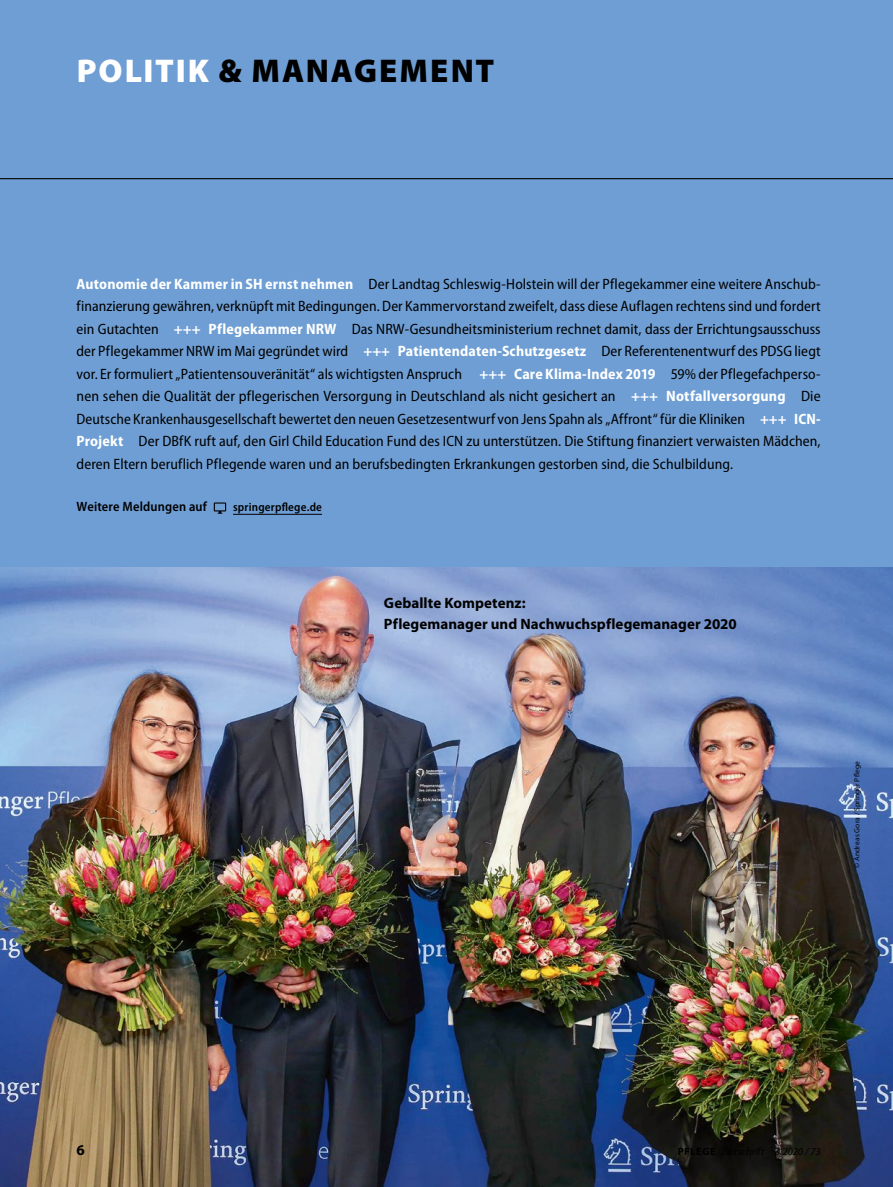
<style>
.page{position:relative;width:893px;height:1187px;background:#fff}
.page>*{position:absolute;margin:0;border:0;box-sizing:border-box;transform-origin:0 0}
.Title_Category_1_Lef{font:900 33px "Myriad Pro";letter-spacing:.055em;color:#000}
.NoXML_Trailer_News_1{font:semi-condensed 15px/22.5px "Myriad Pro";letter-spacing:.005em;color:#000;text-align:justify}
.NoXML_SubTitle_News{font:700 15px/21px "Myriad Pro";letter-spacing:.005em;color:#000}
.NoXML_Pagina{font:700 15px "Myriad Pro";color:#000}
.NoXML_Para_News{font:600 semi-condensed 13.5px "Myriad Pro";letter-spacing:.015em;color:#000}
.NoXML_Para_News-2{font:600 semi-condensed 12px "Myriad Pro";letter-spacing:.015em;color:#000}
.t1{font:7.5px "Myriad Pro";letter-spacing:.025em;color:#000}
.s1{color:#fff}
.s2{font-weight:700;color:#fff}
</style>
<div class="page">
<div style="left:0;top:0;width:893px;height:568px;background:#6e9ed4"></div>
<hr style="left:0;top:178px;width:893px;height:1px;background:#000">
<hr style="left:233px;top:514px;width:89px;height:1px;background:#000">
<svg style="left:214px;top:502px;width:12px;height:11px"></svg>
<img style="left:0;top:568px;width:893px;height:618px">
<p class="Title_Category_1_Lef" style="left:77px;top:52px;width:419px"><span class="s1">POLITIK</span> &amp; MANAGEMENT</p>
<p class="NoXML_Trailer_News_1" style="left:77px;top:273px;width:746px"><span class="s2">Autonomie der Kammer in SH ernst nehmen</span> Der Landtag Schleswig-Holstein will der Pflegekammer eine weitere Anschub&shy;finanzierung gewähren, verknüpft mit Bedingungen. Der Kammervorstand zweifelt, dass diese Auflagen rechtens sind und fordert ein Gutachten <span class="s2">+++ Pflegekammer NRW</span> Das NRW-Gesundheitsministerium rechnet damit, dass der Errichtungsausschuss der Pflegekammer NRW im Mai gegründet wird <span class="s2">+++ Patientendaten-Schutzgesetz</span> Der Referentenentwurf des PDSG liegt vor. Er formuliert „Patientensouveränität“ als wichtigsten Anspruch <span class="s2">+++ Care Klima-Index 2019</span> 59% der Pflegefachperso&shy;nen sehen die Qualität der pflegerischen Versorgung in Deutschland als nicht gesichert an <span class="s2">+++ Notfallversorgung</span> Die Deutsche Krankenhausgesellschaft bewertet den neuen Gesetzesentwurf von Jens Spahn als „Affront“ für die Kliniken <span class="s2">+++ ICN-Projekt</span> Der DBfK ruft auf, den Girl Child Education Fund des ICN zu unterstützen. Die Stiftung finanziert verwaisten Mädchen, deren Eltern beruflich Pflegende waren und an berufsbedingten Erkrankungen gestorben sind, die Schulbildung.</p>
<p class="NoXML_Para_News" style="left:77px;top:498px;width:132px">Weitere Meldungen auf</p>
<p class="NoXML_Para_News-2" style="left:233px;top:500px;width:90px">springerpflege.de</p>
<p class="NoXML_SubTitle_News" style="left:384px;top:592px;width:354px">Geballte Kompetenz:<br>Pflegemanager und Nachwuchspflegemanager 2020</p>
<p class="t1" style="left:852px;top:867px;width:108px;rotate:-90deg">© Andreas Gora / Springer Pflege</p>
<p class="NoXML_Pagina" style="left:77px;top:1139px;width:10px">6</p>
</div>
